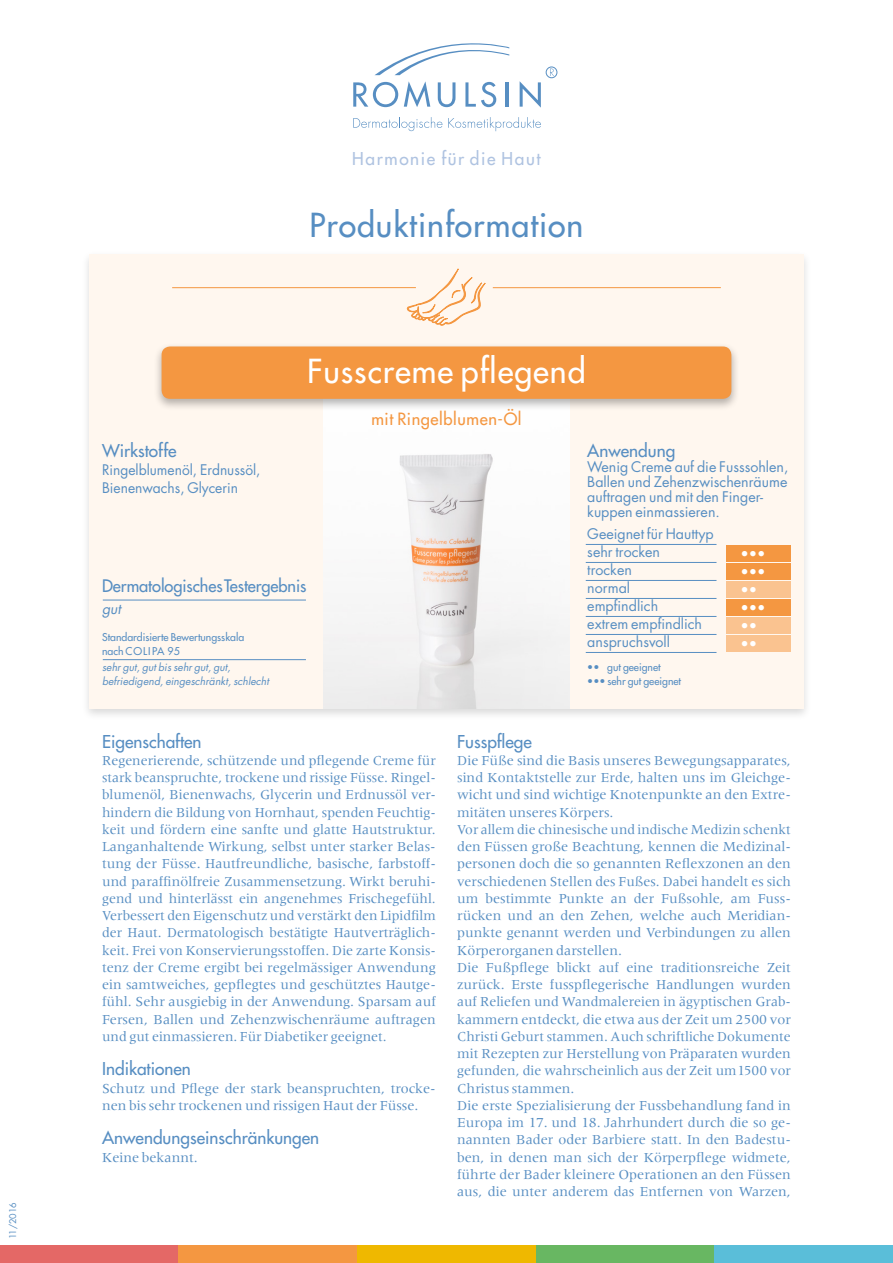
<style>
.page{position:relative;width:893px;height:1263px;background:#fff}
.page>*{position:absolute;margin:0;border:0;box-sizing:border-box;transform-origin:0 0}
.t1{font:32.25px "Futura";letter-spacing:.03em;color:#578ec2}
.t2{font:32.25px "Futura";letter-spacing:.03em;color:#fff}
.t3{font:17.25px "Futura";color:#578ec2}
.t4{font:17.25px "Futura";letter-spacing:.095em;color:#afc3e1}
.t5{font:16.8px "Futura";letter-spacing:-.005em;color:#578ec2}
.t6{font:16.5px "Futura";letter-spacing:.035em;color:#f49741}
.t7{font:14.25px/17.2px "Meridien";color:#578ec2}
.t8{font:14.25px/15px "Futura";color:#578ec2}
.t9{font:14.25px "Futura";color:#fff}
.t10{font:italic 14.25px "Futura";color:#578ec2}
.t11{font:10.5px/13.5px "Futura";color:#578ec2}
.t12{font:italic 10.5px/13.5px "Futura";color:#578ec2}
.t13{font:9px "Futura";letter-spacing:-.02em;color:#578ec2}
</style>
<div class="page">
<div style="left:81px;top:250px;width:731px;height:471px;background:#000;opacity:.15"></div>
<div style="left:89px;top:254px;width:715px;height:455px;background:#fff7ef"></div>
<img style="left:323px;top:411px;width:247px;height:298px">
<svg style="left:353px;top:82px;width:45px;height:25px"></svg>
<svg style="left:404px;top:81px;width:26px;height:26px"></svg>
<svg style="left:438px;top:82px;width:17px;height:25px"></svg>
<svg style="left:465px;top:82px;width:31px;height:25px"></svg>
<hr style="left:506px;top:82px;width:3px;height:25px;background:#578ec2">
<svg style="left:520px;top:81px;width:21px;height:27px"></svg>
<svg style="left:375px;top:43px;width:134px;height:32px"></svg>
<svg style="left:353px;top:117px;width:89px;height:14px"></svg>
<svg style="left:448px;top:117px;width:93px;height:14px"></svg>
<div style="left:546px;top:67px;width:11px;height:11px;border:1px solid #578ec2;border-radius:50%"></div>
<svg style="left:550px;top:69px;width:4px;height:7px"></svg>
<div style="left:153px;top:342px;width:587px;height:69px;background:#000;opacity:.3"></div>
<div style="left:162px;top:346px;width:569px;height:53px;background:#f49741;border-radius:9px"></div>
<div style="left:726px;top:545px;width:65px;height:17px;background:#f49741"></div>
<div style="left:726px;top:563px;width:65px;height:17px;background:#f49741"></div>
<div style="left:726px;top:581px;width:65px;height:17px;background:#fac390"></div>
<div style="left:726px;top:599px;width:65px;height:17px;background:#f49741"></div>
<div style="left:726px;top:617px;width:65px;height:17px;background:#fac390"></div>
<div style="left:726px;top:635px;width:65px;height:17px;background:#fac390"></div>
<hr style="left:103px;top:600px;width:203px;height:1px;background:#578ec2">
<hr style="left:103px;top:659px;width:203px;height:1px;background:#578ec2">
<hr style="left:586px;top:544px;width:130px;height:1px;background:#578ec2">
<hr style="left:586px;top:562px;width:130px;height:1px;background:#578ec2">
<hr style="left:586px;top:580px;width:130px;height:1px;background:#578ec2">
<hr style="left:586px;top:598px;width:130px;height:1px;background:#578ec2">
<hr style="left:586px;top:616px;width:130px;height:1px;background:#578ec2">
<hr style="left:586px;top:634px;width:130px;height:1px;background:#578ec2">
<hr style="left:586px;top:652px;width:130px;height:1px;background:#578ec2">
<hr style="left:172px;top:287px;width:244px;height:1px;background:#f49741">
<hr style="left:493px;top:287px;width:228px;height:1px;background:#f49741">
<svg style="left:406px;top:268px;width:80px;height:58px"></svg>
<div style="left:0;top:1245px;width:179px;height:18px;background:#e46866"></div>
<div style="left:179px;top:1245px;width:178px;height:18px;background:#f49741"></div>
<div style="left:357px;top:1245px;width:179px;height:18px;background:#efb800"></div>
<div style="left:536px;top:1245px;width:178px;height:18px;background:#68b762"></div>
<div style="left:714px;top:1245px;width:179px;height:18px;background:#5abed9"></div>
<p class="t13" style="left:7px;top:1239px;width:38px;rotate:-90deg">11/2016</p>
<p class="t4" style="left:352px;top:147px;width:190px">Harmonie für die Haut</p>
<h1 class="t1" style="left:309px;top:204px;width:276px">Produktinformation</h1>
<h1 class="t2" style="left:307px;top:350px;width:280px">Fusscreme pflegend</h1>
<p class="t3" style="left:102px;top:439px;width:76px">Wirkstoffe</p>
<p class="t8" style="left:102px;top:460px;width:160px;line-height:18px">Ringelblumenöl, Erdnussöl,<br>Bienenwachs, Glycerin</p>
<p class="t5" style="left:102px;top:575px;width:206px">Dermatologisches Testergebnis</p>
<p class="t10" style="left:102px;top:599px;width:20px">gut</p>
<p class="t11" style="left:102px;top:631px;width:144px">Standardisierte Bewertungsskala nach COLIPA 95</p>
<p class="t12" style="left:102px;top:661px;width:168px">sehr gut, gut bis sehr gut, gut, befriedigend, eingeschränkt, schlecht</p>
<p class="t6" style="left:371px;top:408px;width:152px">mit Ringelblumen-Öl</p>
<p class="t3" style="left:587px;top:439px;width:89px">Anwendung</p>
<p class="t8" style="left:587px;top:459px;width:203px">Wenig Creme auf die Fusssohlen,<br>Ballen und Zehenzwischenräume auftragen und mit den Finger&shy;kuppen einmassieren.</p>
<p class="t8" style="left:587px;top:525px;width:128px;line-height:18px">Geeignet für Hauttyp sehr trocken</p>
<p class="t9" style="left:740px;top:544px;width:27px">•••</p>
<p class="t8" style="left:587px;top:562px;width:46px">trocken</p>
<p class="t9" style="left:740px;top:562px;width:27px">•••</p>
<p class="t8" style="left:587px;top:580px;width:44px">normal</p>
<p class="t9" style="left:740px;top:580px;width:18px">••</p>
<p class="t8" style="left:587px;top:598px;width:72px">empfindlich</p>
<p class="t9" style="left:740px;top:598px;width:27px">•••</p>
<p class="t8" style="left:587px;top:616px;width:116px">extrem empfindlich</p>
<p class="t9" style="left:740px;top:616px;width:18px">••</p>
<p class="t8" style="left:587px;top:634px;width:84px">anspruchsvoll</p>
<p class="t9" style="left:740px;top:634px;width:18px">••</p>
<p class="t11" style="left:587px;top:661px;width:75px">•• gut geeignet</p>
<p class="t11" style="left:587px;top:674px;width:95px">••• sehr gut geeignet</p>
<p class="t3" style="left:102px;top:730px;width:101px">Eigenschaften</p>
<p class="t7" style="left:102px;top:751px;width:335px">Regenerierende, schützende und pflegende Creme für stark beanspruchte, trockene und rissige Füsse. Ringel&shy;blumenöl, Bienenwachs, Glycerin und Erdnussöl ver&shy;hindern die Bildung von Hornhaut, spenden Feuchtig&shy;keit und fördern eine sanfte und glatte Hautstruktur.<br>Langanhaltende Wirkung, selbst unter starker Belas&shy;tung der Füsse. Hautfreundliche, basische, farbstoff&shy;und paraffinölfreie Zusammensetzung. Wirkt beruhi&shy;gend und hinterlässt ein angenehmes Frischegefühl.<br>Verbessert den Eigenschutz und verstärkt den Lipidfilm der Haut. Dermatologisch bestätigte Hautverträglich&shy;keit. Frei von Konservierungsstoffen. Die zarte Konsis&shy;tenz der Creme ergibt bei regelmässiger Anwendung ein samtweiches, gepflegtes und geschütztes Hautge&shy;fühl. Sehr ausgiebig in der Anwendung. Sparsam auf Fersen, Ballen und Zehenzwischenräume auftragen und gut einmassieren. Für Diabetiker geeignet.</p>
<p class="t3" style="left:102px;top:1058px;width:90px">Indikationen</p>
<p class="t7" style="left:102px;top:1079px;width:335px">Schutz und Pflege der stark beanspruchten, trocke&shy;nen bis sehr trockenen und rissigen Haut der Füsse.</p>
<p class="t3" style="left:102px;top:1127px;width:219px">Anwendungseinschränkungen</p>
<p class="t7" style="left:102px;top:1148px;width:97px">Keine bekannt.</p>
<p class="t3" style="left:457px;top:730px;width:76px">Fusspflege</p>
<p class="t7" style="left:457px;top:751px;width:335px">Die Füße sind die Basis unseres Bewegungsapparates, sind Kontaktstelle zur Erde, halten uns im Gleichge&shy;wicht und sind wichtige Knotenpunkte an den Extre&shy;mitäten unseres Körpers.<br>Vor allem die chinesische und indische Medizin schenkt den Füssen große Beachtung, kennen die Medizinal&shy;personen doch die so genannten Reflexzonen an den verschiedenen Stellen des Fußes. Dabei handelt es sich um bestimmte Punkte an der Fußsohle, am Fuss&shy;rücken und an den Zehen, welche auch Meridian&shy;punkte genannt werden und Verbindungen zu allen Körperorganen darstellen.<br>Die Fußpflege blickt auf eine traditionsreiche Zeit zurück. Erste fusspflegerische Handlungen wurden auf Reliefen und Wandmalereien in ägyptischen Grab&shy;kammern entdeckt, die etwa aus der Zeit um 2500 vor Christi Geburt stammen. Auch schriftliche Dokumente mit Rezepten zur Herstellung von Präparaten wurden gefunden, die wahrscheinlich aus der Zeit um 1500 vor Christus stammen.<br>Die erste Spezialisierung der Fussbehandlung fand in Europa im 17. und 18. Jahrhundert durch die so ge&shy;nannten Bader oder Barbiere statt. In den Badestu&shy;ben, in denen man sich der Körperpflege widmete, führte der Bader kleinere Operationen an den Füssen aus, die unter anderem das Entfernen von Warzen,</p>
</div>
